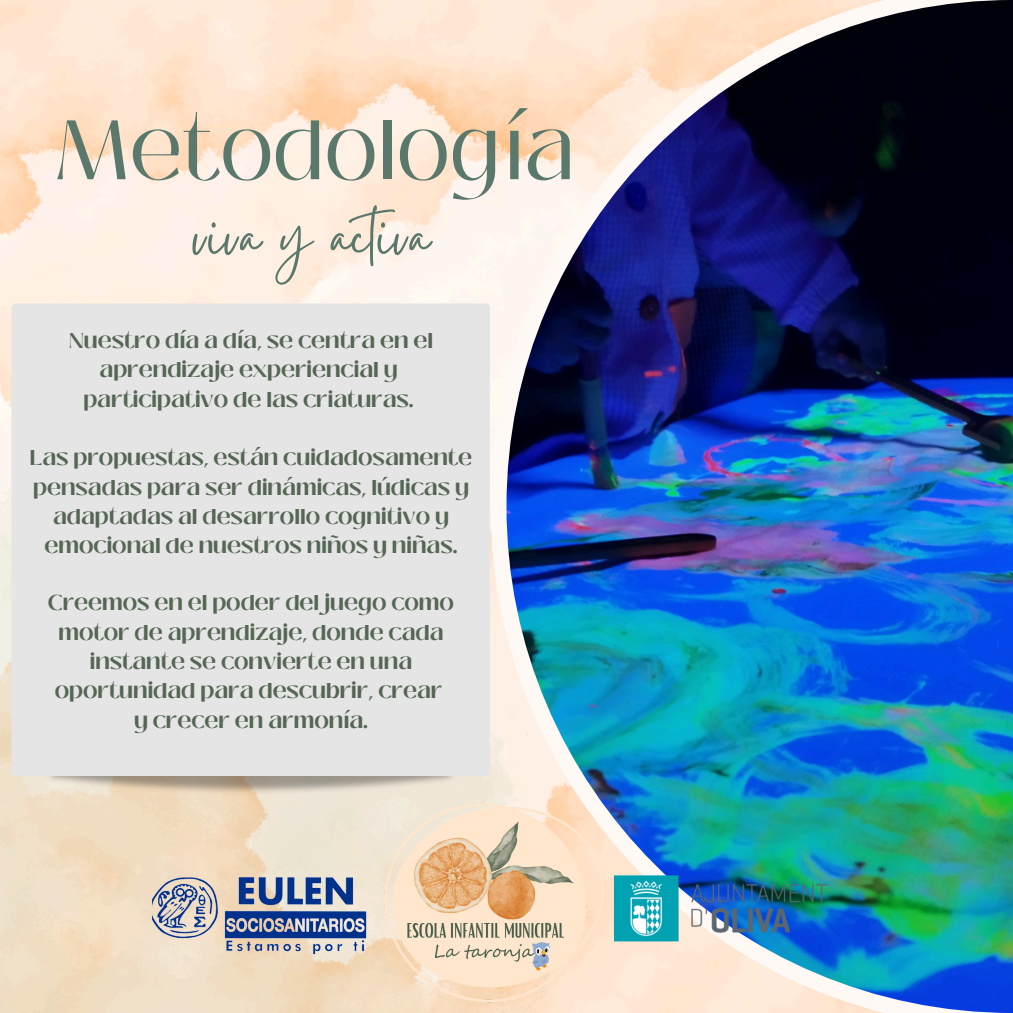
<style>
.page{position:relative;width:1013px;height:1013px;background:#fff}
.page>*{position:absolute;margin:0;border:0;box-sizing:border-box;transform-origin:0 0}
.t1{font:83.75px "Black Mango";color:#5b786d}
.t2{font:72.12px "Gistesy";color:#5b786d}
.t3{font:700 21.38px/29.4px "Black Mango";color:#556754;text-align:center}
</style>
<div class="page">
<img style="left:0;top:0;width:490px;height:1012px">
<svg style="left:490px;top:0;width:16px;height:776px;fill:#fff5eb"></svg>
<img style="left:506px;top:0;width:506px;height:1012px">
<div style="left:11px;top:303px;width:479px;height:473px;background:#e5e5e5;border-radius:5px"></div>
<img style="left:44px;top:776px;width:325px;height:20px">
<img style="left:369px;top:776px;width:243px;height:236px">
<img style="left:612px;top:872px;width:216px;height:72px">
<img style="left:152px;top:858px;width:217px;height:107px">
<h2 class="t1" style="left:55px;top:87px;width:521px">Metodología</h2>
<p class="t2" style="left:192px;top:186px;width:239px">viva y activa</p>
<p class="t3" style="left:69px;top:326px;width:366px">Nuestro día a día, se centra en el aprendizaje experiencial y</p>
<p class="t3" style="left:83px;top:385px;width:332px">participativo de las criaturas.</p>
<p class="t3" style="left:30px;top:443px;width:443px">Las propuestas, están cuidadosamente pensadas para ser dinámicas, lúdicas y adaptadas al desarrollo cognitivo y emocional de nuestros niños y niñas.</p>
<p class="t3" style="left:48px;top:588px;width:407px">Creemos en el poder del juego como motor de aprendizaje, donde cada instante se convierte en una oportunidad para descubrir, crear</p>
<p class="t3" style="left:134px;top:705px;width:235px">y crecer en armonía.</p>
</div>
